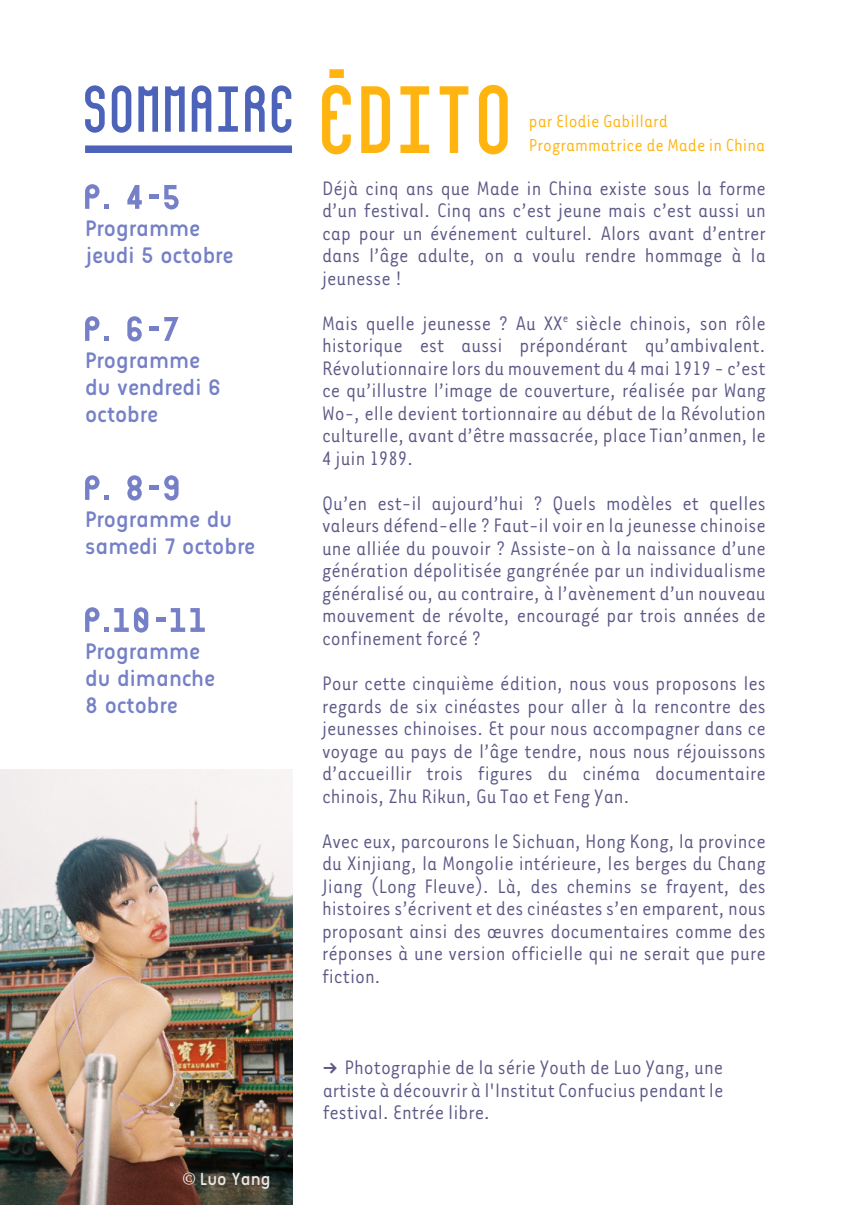
<style>
.page{position:relative;width:851px;height:1205px;background:#fff}
.page>*{position:absolute;margin:0;border:0;box-sizing:border-box;transform-origin:0 0}
.t1{font:129.75px "brevedecomptoir 3";color:#ffb40f}
.t2{font:88.25px "brevedecomptoir 3";color:#4c63b9}
.lieu{font:65px "brevedecomptoir 3";color:#7580c7}
.labeur{font:22.5px/22.5px "Tarzana Narrow";color:#5b5886;text-align:justify}
.lieu-2{font:22.5px/27px "Easyrounded";color:#7580c7}
.auteur{font:20px "Tarzana Narrow";color:#ffb40f}
.t3{font:17.5px "Easyrounded";color:#e8e6e3}
.s1{font-family:"Minion Pro";font-size:20px}
.s2{font-family:"Monaco";font-size:25px}
</style>
<div class="page">
<img style="left:0;top:769px;width:292px;height:436px">
<div style="left:85px;top:145px;width:207px;height:8px;background:#4c63b9"></div>
<p class="t2" style="left:85px;top:50px;width:215px">SOMMAIRE</p>
<p class="lieu" style="left:85px;top:148px;width:100px">p. 4-5</p>
<p class="lieu-2" style="left:85px;top:215px;width:150px">Programme jeudi 5 octobre</p>
<p class="lieu" style="left:85px;top:280px;width:100px">p. 6-7</p>
<p class="lieu-2" style="left:85px;top:347px;width:137px">Programme du vendredi 6 octobre</p>
<p class="lieu" style="left:85px;top:439px;width:100px">p. 8-9</p>
<p class="lieu-2" style="left:85px;top:506px;width:171px">Programme du samedi 7 octobre</p>
<p class="lieu" style="left:85px;top:571px;width:126px">p.10-11</p>
<p class="lieu-2" style="left:85px;top:638px;width:116px">Programme</p>
<p class="lieu-2" style="left:85px;top:665px;width:131px">du dimanche</p>
<p class="lieu-2" style="left:85px;top:692px;width:94px">8 octobre</p>
<p class="t1" style="left:322px;top:32px;width:197px">ÉDITO</p>
<p class="auteur" style="left:529px;top:109px;width:140px">par Elodie Gabillard</p>
<p class="auteur" style="left:529px;top:133px;width:238px">Programmatrice de Made in China</p>
<p class="labeur" style="left:322px;top:176px;width:445px">Déjà cinq ans que Made in China existe sous la forme d’un festival. Cinq ans c’est jeune mais c’est aussi un cap pour un événement culturel. Alors avant d’entrer dans l’âge adulte, on a voulu rendre hommage à la jeunesse !</p>
<p class="labeur" style="left:322px;top:311px;width:445px">Mais quelle jeunesse ? Au XX<sup>e</sup> siècle chinois, son rôle historique est aussi prépondérant qu’ambivalent.<br>Révolutionnaire lors du mouvement du 4 mai 1919 - c’est ce qu’illustre l’image de couverture, réalisée par Wang Wo-, elle devient tortionnaire au début de la Révolution culturelle, avant d’être massacrée, place Tian’anmen, le 4 juin 1989.</p>
<p class="labeur" style="left:322px;top:491px;width:445px">Qu’en est-il aujourd’hui ? Quels modèles et quelles valeurs défend-elle ? Faut-il voir en la jeunesse chinoise une alliée du pouvoir ? Assiste-on à la naissance d’une génération dépolitisée gangrénée par un individualisme généralisé ou, au contraire, à l’avènement d’un nouveau mouvement de révolte, encouragé par trois années de confinement forcé ?</p>
<p class="labeur" style="left:322px;top:671px;width:445px">Pour cette cinquième édition, nous vous proposons les regards de six cinéastes pour aller à la rencontre des jeunesses chinoises. Et pour nous accompagner dans ce voyage au pays de l’âge tendre, nous nous réjouissons d’accueillir trois figures du cinéma documentaire chinois, Zhu Rikun, Gu Tao et Feng Yan.</p>
<p class="labeur" style="left:322px;top:828px;width:445px">Avec eux, parcourons le Sichuan, Hong Kong, la province du Xinjiang, la Mongolie intérieure, les berges du Chang Jiang (Long Fleuve). Là, des chemins se frayent, des histoires s’écrivent et des cinéastes s’en emparent, nous proposant ainsi des œuvres documentaires comme des réponses à une version officielle qui ne serait que pure fiction.</p>
<p class="t3" style="left:182px;top:1169px;width:90px"><span class="s1">©</span> Luo Yang</p>
<p class="labeur" style="left:322px;top:1055px;width:402px"><span class="s2">→</span> Photographie de la série Youth de Luo Yang, une artiste à découvrir à l'Institut Confucius pendant le festival. Entrée libre.</p>
</div>
